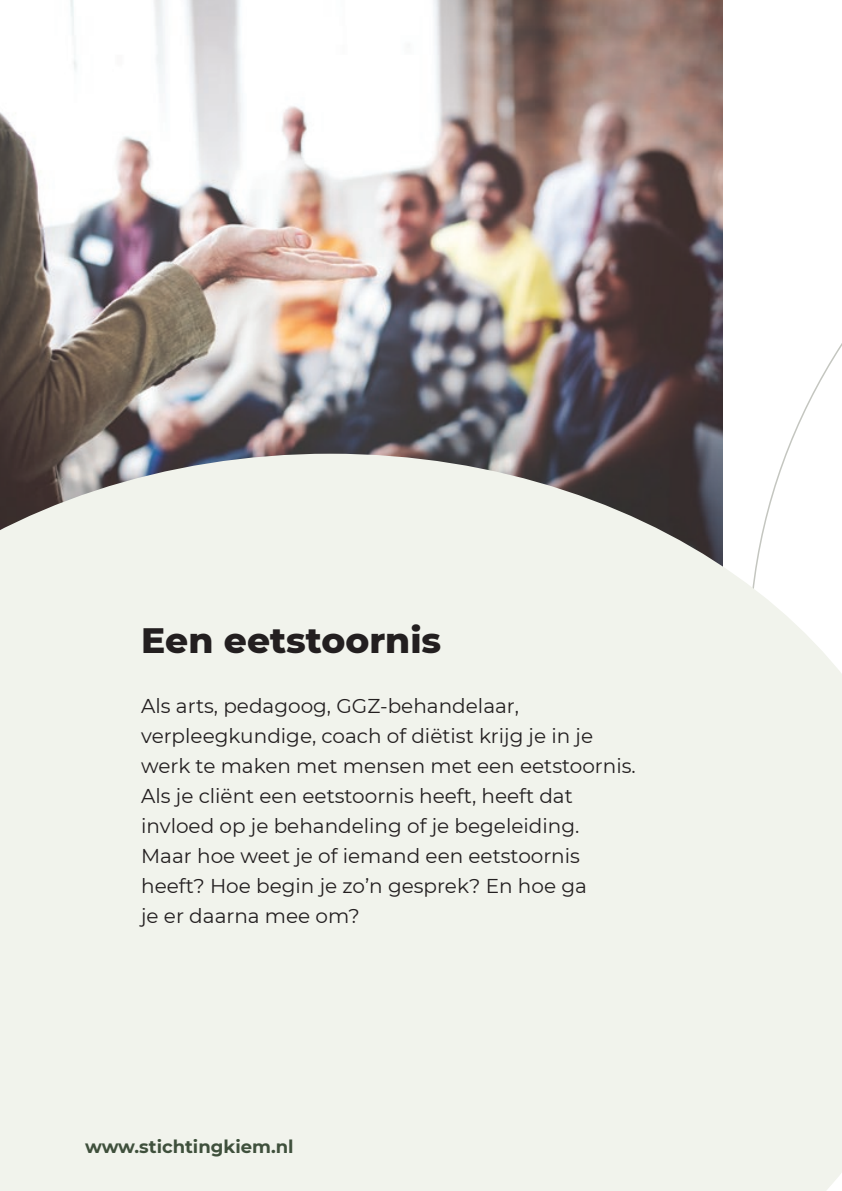
<style>
.page{position:relative;width:842px;height:1191px;background:#fff}
.page>*{position:absolute;margin:0;border:0;box-sizing:border-box;transform-origin:0 0}
.t1{font:800 36px "Montserrat";color:#231f20}
.t2{font:20px/30px "Montserrat";color:#231f20}
.t3{font:700 18px "Montserrat";color:#3f503c}
</style>
<div class="page">
<img style="left:0;top:0;width:723px;height:454px">
<div style="left:0;top:454px;width:842px;height:737px;background:#f1f3ec"></div>
<h1 class="t1" style="left:141px;top:614px;width:302px">Een eetstoornis</h1>
<p class="t2" style="left:141px;top:690px;width:496px">Als arts, pedagoog, GGZ-behandelaar, verpleegkundige, coach of diëtist krijg je in je werk te maken met mensen met een eetstoornis.<br>Als je cliënt een eetstoornis heeft, heeft dat invloed op je behandeling of je begeleiding.<br>Maar hoe weet je of iemand een eetstoornis heeft? Hoe begin je zo’n gesprek? En hoe ga<br>je er daarna mee om?</p>
<p class="t3" style="left:85px;top:1133px;width:210px">www.stichtingkiem.nl</p>
</div>
